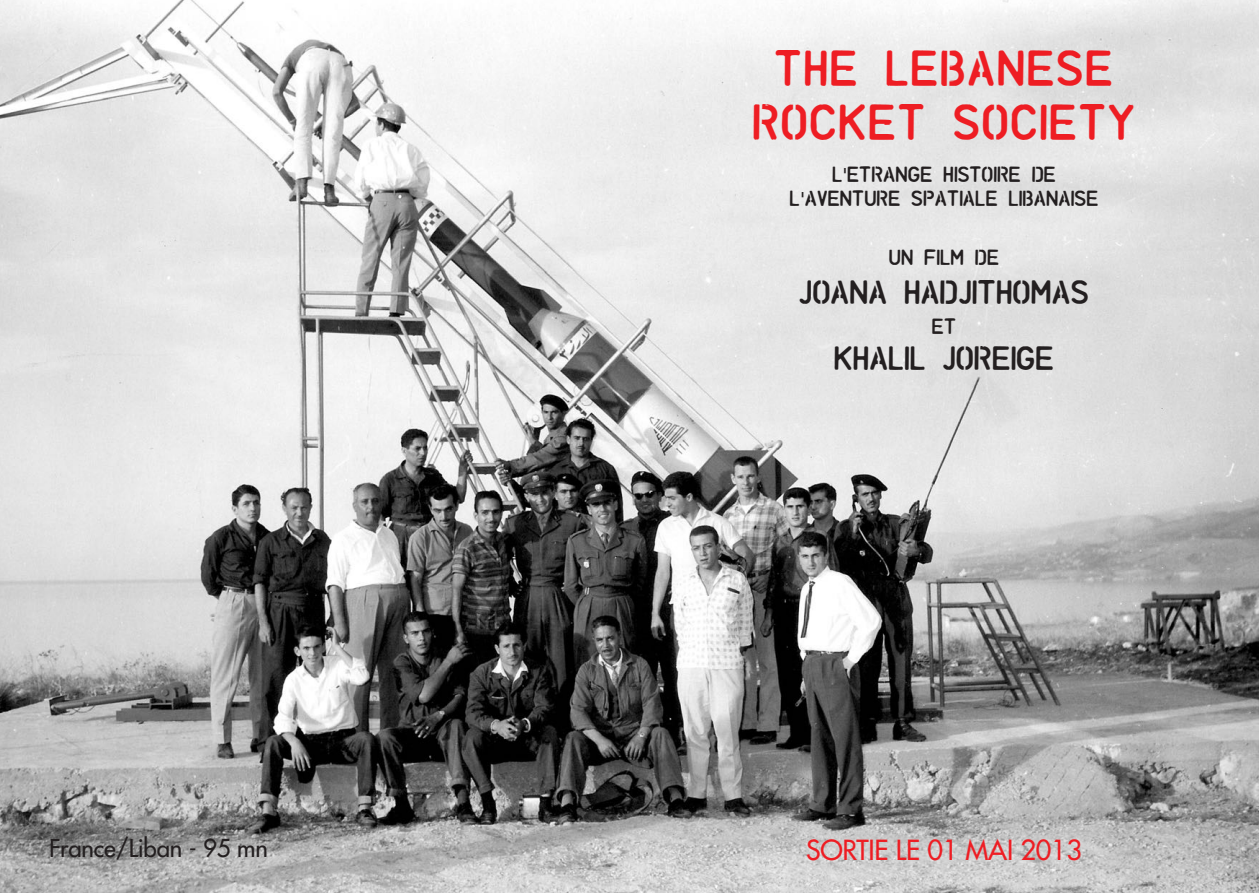
<style>
.page{position:relative;width:1259px;height:893px;background:#fff}
.page>*{position:absolute;margin:0;border:0;box-sizing:border-box;transform-origin:0 0}
.t1{font:45px/54px "UNCONFORMROUND";letter-spacing:.08em;color:#ee1d23;text-align:center}
.t2{font:30px "UNCONFORMROUND";letter-spacing:.05em;color:#231f20}
.t3{font:27px "Futura";letter-spacing:-.01em;color:#ee1d23}
.t4{font:24px "Futura";letter-spacing:-.01em;color:#231f20}
.t5{font:19.5px/23.4px "UNCONFORMROUND";letter-spacing:.05em;color:#231f20;text-align:center}
.s1{font-family:"Helvetica";font-weight:700;font-stretch:condensed}
</style>
<div class="page">
<img style="left:0;top:0;width:1259px;height:893px">
<p class="t4" style="left:49px;top:833px;width:220px">France/Liban - 95 mn</p>
<h1 class="t1" style="left:754px;top:45px;width:382px">THE LEBANESE<br>ROCKET SOCIETY</h1>
<p class="t5" style="left:790px;top:165px;width:309px">L<span class="s1">'</span>ETRANGE HISTOIRE DE<br>L<span class="s1">'</span>AVENTURE SPATIALE LIBANAISE</p>
<p class="t5" style="left:889px;top:248px;width:111px">UN FILM DE</p>
<h2 class="t2" style="left:800px;top:280px;width:290px">JOANA HADJITHOMAS</h2>
<p class="t5" style="left:932px;top:317px;width:25px">ET</p>
<h2 class="t2" style="left:834px;top:346px;width:221px">KHALIL JOREIGE</h2>
<h3 class="t3" style="left:806px;top:833px;width:277px">SORTIE LE 01 MAI 2013</h3>
</div>
